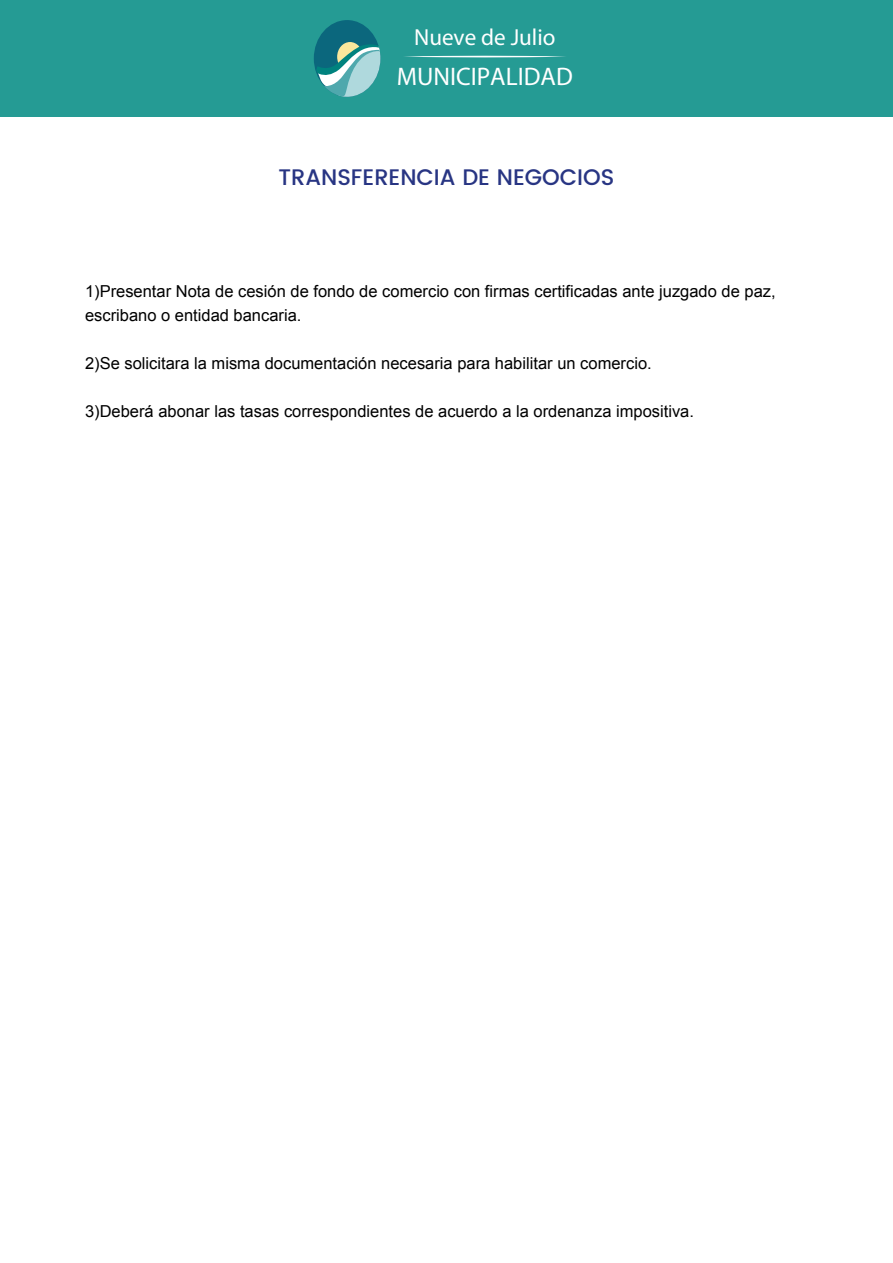
<style>
.page{position:relative;width:893px;height:1263px;background:#fff}
.page>*{position:absolute;margin:0;border:0;box-sizing:border-box;transform-origin:0 0}
.t1{font:25.5px "Myriad Pro";color:#fff}
.t2{font:23.25px "Myriad Pro";color:#fff}
.t3{font:500 22.5px "Poppins";color:#283583}
.t4{font:16.5px/24px "Arial";color:#000}
</style>
<div class="page">
<div style="left:0;top:0;width:893px;height:117px;background:#259b94"></div>
<div style="left:314px;top:20px;width:66px;height:77px;background:#0b677d;border-radius:50%"></div>
<svg style="left:314px;top:32px;width:66px;height:65px"></svg>
<svg style="left:404px;top:56px;width:161px;height:1px"></svg>
<h2 class="t2" style="left:414px;top:23px;width:143px">Nueve de Julio</h2>
<h1 class="t1" style="left:397px;top:61px;width:178px">MUNICIPALIDAD</h1>
<h3 class="t3" style="left:279px;top:160px;width:337px">TRANSFERENCIA DE NEGOCIOS</h3>
<p class="t4" style="left:85px;top:279px;width:692px">1)Presentar Nota de cesión de fondo de comercio con firmas certificadas ante juzgado de paz, escribano o entidad bancaria.</p>
<p class="t4" style="left:85px;top:351px;width:568px">2)Se solicitara la misma documentación necesaria para habilitar un comercio.</p>
<p class="t4" style="left:85px;top:399px;width:610px">3)Deberá abonar las tasas correspondientes de acuerdo a la ordenanza impositiva.</p>
</div>
